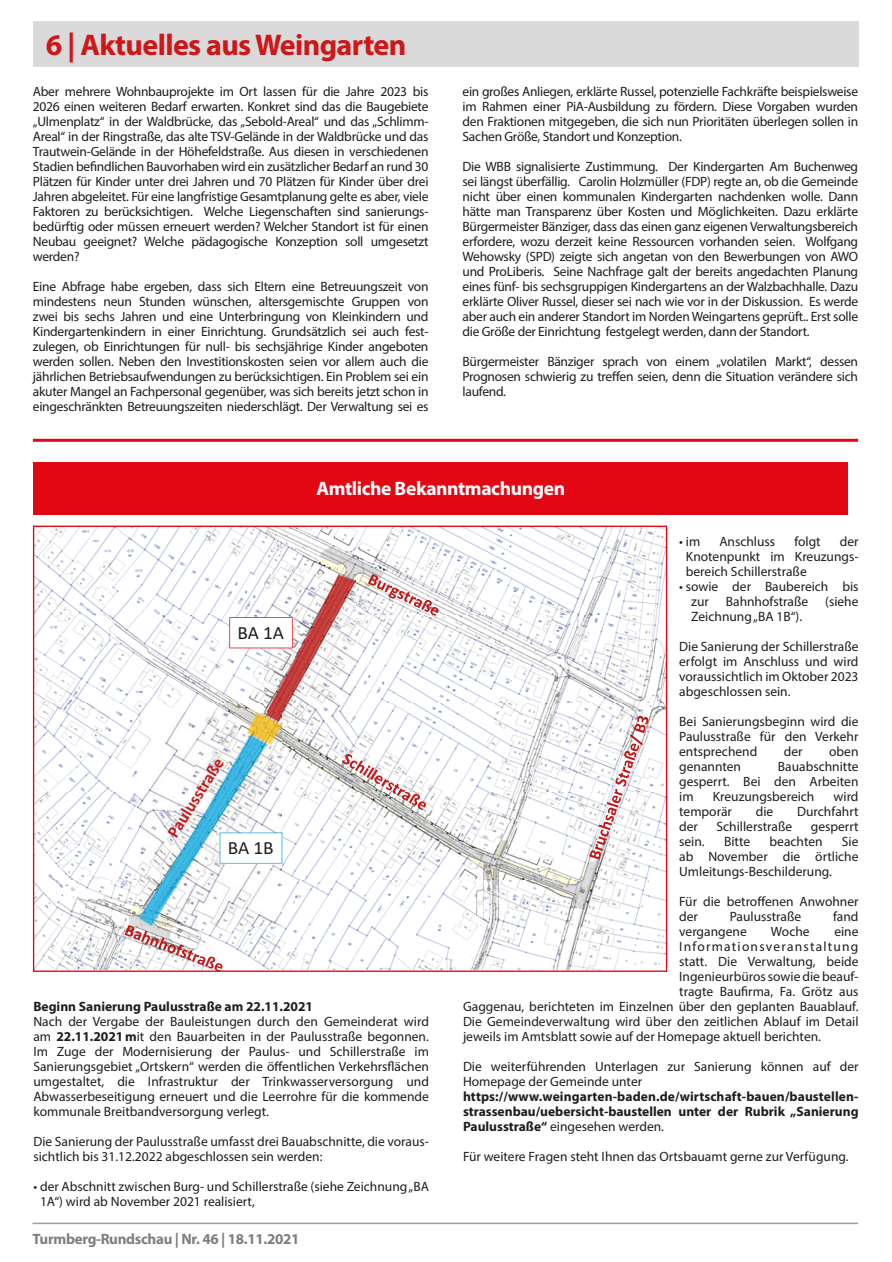
<style>
.page{position:relative;width:892px;height:1262px;background:#fff}
.page>*{position:absolute;margin:0;border:0;box-sizing:border-box;transform-origin:0 0}
.t1{font:700 30px "Myriad Pro";letter-spacing:-.02em;color:#cd1719}
.t2{font:700 19.5px "Myriad Pro";letter-spacing:-.02em;color:#fff}
.t3{font:18.75px "Calibri";letter-spacing:-.005em;color:#1d1d1b}
.t4{font:700 15px "Myriad Pro";letter-spacing:-.02em;color:#7e7e7d}
._03_01_-_Lauftext_No{font:13.5px/15px "Myriad Pro";color:#1d1d1b;text-align:justify}
._03_01_-_Lauftext_No-2{font:700 13.5px/15px "Myriad Pro";color:#1d1d1b;text-align:justify}
._03_01_-_Lauftext_No-3{font:13.5px "Myriad Pro";letter-spacing:.09em;color:#1d1d1b}
.s1{font-weight:700}
.s2{font-weight:400}
</style>
<div class="page">
<hr style="left:32px;top:1222px;width:826px;height:2px;background:#9d9d9c">
<div style="left:33px;top:21px;width:825px;height:46px;background:#dadada"></div>
<div style="left:33px;top:462px;width:815px;height:52px;background:#e30613"></div>
<img style="left:35px;top:528px;width:630px;height:441px">
<img style="left:265px;top:575px;width:91px;height:148px">
<svg style="left:342px;top:754px;width:84px;height:56px"></svg>
<svg style="left:125px;top:925px;width:97px;height:45px"></svg>
<svg style="left:368px;top:574px;width:70px;height:42px"></svg>
<svg style="left:589px;top:716px;width:59px;height:143px"></svg>
<img style="left:139px;top:713px;width:142px;height:213px">
<svg style="left:229px;top:617px;width:64px;height:31px"></svg>
<img style="left:168px;top:760px;width:114px;height:104px">
<hr style="left:33px;top:439px;width:825px;height:3px;background:#e30613">
<p class="t1" style="left:46px;top:26px;width:362px">6 | Aktuelles aus Weingarten</p>
<p class="_03_01_-_Lauftext_No" style="left:33px;top:84px;width:397px">Aber mehrere Wohnbauprojekte im Ort lassen für die Jahre 2023 bis 2026 einen weiteren Bedarf erwarten. Konkret sind das die Baugebiete „Ulmenplatz“ in der Waldbrücke, das „Sebold-Areal“ und das „Schlimm-Areal“ in der Ringstraße, das alte TSV-Gelände in der Waldbrücke und das Trautwein-Gelände in der Höhefeldstraße. Aus diesen in verschiedenen Stadien befindlichen Bauvorhaben wird ein zusätzlicher Bedarf an rund 30<br>Plätzen für Kinder unter drei Jahren und 70 Plätzen für Kinder über drei Jahren abgeleitet. Für eine langfristige Gesamtplanung gelte es aber, viele Faktoren zu berücksichtigen. Welche Liegenschaften sind sanierungs&shy;bedürftig oder müssen erneuert werden? Welcher Standort ist für einen Neubau geeignet? Welche pädagogische Konzeption soll umgesetzt werden?</p>
<p class="_03_01_-_Lauftext_No" style="left:33px;top:279px;width:397px">Eine Abfrage habe ergeben, dass sich Eltern eine Betreuungszeit von mindestens neun Stunden wünschen, altersgemischte Gruppen von zwei bis sechs Jahren und eine Unterbringung von Kleinkindern und Kindergartenkindern in einer Einrichtung. Grundsätzlich sei auch fest&shy;zulegen, ob Einrichtungen für null- bis sechsjährige Kinder angeboten werden sollen. Neben den Investitionskosten seien vor allem auch die jährlichen Betriebsaufwendungen zu berücksichtigen. Ein Problem sei ein akuter Mangel an Fachpersonal gegenüber, was sich bereits jetzt schon in eingeschränkten Betreuungszeiten niederschlägt. Der Verwaltung sei es</p>
<p class="_03_01_-_Lauftext_No" style="left:462px;top:84px;width:397px">ein großes Anliegen, erklärte Russel, potenzielle Fachkräfte beispielsweise im Rahmen einer PiA-Ausbildung zu fördern. Diese Vorgaben wurden den Fraktionen mitgegeben, die sich nun Prioritäten überlegen sollen in Sachen Größe, Standort und Konzeption.</p>
<p class="_03_01_-_Lauftext_No" style="left:462px;top:159px;width:397px">Die WBB signalisierte Zustimmung. Der Kindergarten Am Buchenweg sei längst überfällig. Carolin Holzmüller (FDP) regte an, ob die Gemeinde nicht über einen kommunalen Kindergarten nachdenken wolle. Dann hätte man Transparenz über Kosten und Möglichkeiten. Dazu erklärte Bürgermeister Bänziger, dass das einen ganz eigenen Verwaltungsbereich erfordere, wozu derzeit keine Ressourcen vorhanden seien. Wolfgang Wehowsky (SPD) zeigte sich angetan von den Bewerbungen von AWO und ProLiberis. Seine Nachfrage galt der bereits angedachten Planung eines fünf- bis sechsgruppigen Kindergartens an der Walzbachhalle. Dazu erklärte Oliver Russel, dieser sei nach wie vor in der Diskussion. Es werde aber auch ein anderer Standort im Norden Weingartens geprüft.. Erst solle die Größe der Einrichtung festgelegt werden, dann der Standort.</p>
<p class="_03_01_-_Lauftext_No" style="left:462px;top:354px;width:397px">Bürgermeister Bänziger sprach von einem „volatilen Markt“, dessen Prognosen schwierig zu treffen seien, denn die Situation verändere sich laufend.</p>
<p class="t2" style="left:316px;top:476px;width:250px">Amtliche Bekanntmachungen</p>
<p class="t3" style="left:237px;top:620px;width:48px">BA 1A</p>
<p class="_03_01_-_Lauftext_No" style="left:679px;top:534px;width:23px">• im</p>
<p class="_03_01_-_Lauftext_No" style="left:719px;top:534px;width:57px">Anschluss</p>
<p class="_03_01_-_Lauftext_No" style="left:794px;top:534px;width:28px">folgt</p>
<p class="_03_01_-_Lauftext_No" style="left:686px;top:534px;width:174px;text-indent:154px">der Knotenpunkt im Kreuzungs&shy;bereich Schillerstraße</p>
<p class="_03_01_-_Lauftext_No" style="left:691px;top:579px;width:169px;text-indent:-12px">• sowie der Baubereich bis zur</p>
<p class="_03_01_-_Lauftext_No" style="left:726px;top:594px;width:84px">Bahnhofstraße</p>
<p class="_03_01_-_Lauftext_No" style="left:825px;top:594px;width:35px">(siehe</p>
<p class="_03_01_-_Lauftext_No" style="left:691px;top:609px;width:112px">Zeichnung „BA 1B“).</p>
<p class="_03_01_-_Lauftext_No" style="left:679px;top:639px;width:181px">Die Sanierung der Schillerstraße erfolgt im Anschluss und wird voraussichtlich im Oktober 2023 abgeschlossen sein.</p>
<p class="_03_01_-_Lauftext_No" style="left:679px;top:714px;width:181px">Bei Sanierungsbeginn wird die Paulusstraße für den Verkehr entsprechend</p>
<p class="_03_01_-_Lauftext_No" style="left:784px;top:744px;width:20px">der</p>
<p class="_03_01_-_Lauftext_No" style="left:829px;top:744px;width:31px">oben</p>
<p class="t3" style="left:228px;top:835px;width:48px">BA 1B</p>
<p class="_03_01_-_Lauftext_No-2" style="left:33px;top:999px;width:281px">Beginn Sanierung Paulusstraße am 22.11.2021</p>
<p class="_03_01_-_Lauftext_No" style="left:33px;top:1014px;width:397px">Nach der Vergabe der Bauleistungen durch den Gemeinderat wird am <span class="s1">22.11.2021m</span>it den Bauarbeiten in der Paulusstraße begonnen.<br>Im Zuge der Modernisierung der Paulus- und Schillerstraße im Sanierungsgebiet „Ortskern“ werden die öffentlichen Verkehrsflächen umgestaltet, die Infrastruktur der Trinkwasserversorgung und Abwasserbeseitigung erneuert und die Leerrohre für die kommende kommunale Breitbandversorgung verlegt.</p>
<p class="_03_01_-_Lauftext_No" style="left:33px;top:1134px;width:397px">Die Sanierung der Paulusstraße umfasst drei Bauabschnitte, die voraus&shy;sichtlich bis 31.12.2022 abgeschlossen sein werden:</p>
<p class="_03_01_-_Lauftext_No" style="left:40px;top:1179px;width:390px;text-indent:-7px">• der Abschnitt zwischen Burg- und Schillerstraße (siehe Zeichnung „BA<br>1A“) wird ab November 2021 realisiert,</p>
<p class="t4" style="left:32px;top:1229px;width:268px">Turmberg-Rundschau | Nr. 46 | 18.11.2021</p>
<p class="_03_01_-_Lauftext_No" style="left:679px;top:759px;width:181px;text-indent:99px">Bauabschnitte gesperrt. Bei den Arbeiten im</p>
<p class="_03_01_-_Lauftext_No" style="left:679px;top:759px;width:63px">genannten</p>
<p class="_03_01_-_Lauftext_No" style="left:712px;top:789px;width:103px">Kreuzungsbereich</p>
<p class="_03_01_-_Lauftext_No" style="left:833px;top:789px;width:26px">wird</p>
<p class="_03_01_-_Lauftext_No" style="left:679px;top:804px;width:54px">temporär</p>
<p class="_03_01_-_Lauftext_No" style="left:755px;top:804px;width:19px">die</p>
<p class="_03_01_-_Lauftext_No" style="left:797px;top:804px;width:63px">Durchfahrt</p>
<p class="_03_01_-_Lauftext_No" style="left:679px;top:819px;width:20px">der</p>
<p class="_03_01_-_Lauftext_No" style="left:716px;top:819px;width:77px">Schillerstraße</p>
<p class="_03_01_-_Lauftext_No" style="left:810px;top:819px;width:49px">gesperrt</p>
<p class="_03_01_-_Lauftext_No" style="left:679px;top:834px;width:27px">sein.</p>
<p class="_03_01_-_Lauftext_No" style="left:724px;top:834px;width:28px">Bitte</p>
<p class="_03_01_-_Lauftext_No" style="left:769px;top:834px;width:55px">beachten</p>
<p class="_03_01_-_Lauftext_No" style="left:679px;top:834px;width:181px;text-indent:163px">Sie ab November die örtliche Umleitungs-Beschilderung.</p>
<p class="_03_01_-_Lauftext_No" style="left:679px;top:894px;width:181px">Für die betroffenen Anwohner der</p>
<p class="_03_01_-_Lauftext_No" style="left:729px;top:909px;width:73px">Paulusstraße</p>
<p class="_03_01_-_Lauftext_No" style="left:833px;top:909px;width:27px">fand</p>
<p class="_03_01_-_Lauftext_No" style="left:679px;top:924px;width:69px">vergangene</p>
<p class="_03_01_-_Lauftext_No" style="left:771px;top:924px;width:40px">Woche</p>
<p class="_03_01_-_Lauftext_No" style="left:834px;top:924px;width:26px">eine</p>
<p class="_03_01_-_Lauftext_No-3" style="left:679px;top:938px;width:181px">Informationsveranstaltung</p>
<p class="_03_01_-_Lauftext_No" style="left:679px;top:954px;width:181px">statt. Die Verwaltung, beide</p>
<p class="_03_01_-_Lauftext_No" style="left:679px;top:969px;width:181px">Ingenieurbüros sowie die beauf-</p>
<p class="_03_01_-_Lauftext_No" style="left:679px;top:984px;width:181px">tragte Baufirma, Fa. Grötz aus</p>
<p class="_03_01_-_Lauftext_No" style="left:463px;top:999px;width:397px">Gaggenau, berichteten im Einzelnen über den geplanten Bauablauf.</p>
<p class="_03_01_-_Lauftext_No" style="left:463px;top:1014px;width:397px">Die Gemeindeverwaltung wird über den zeitlichen Ablauf im Detail</p>
<p class="_03_01_-_Lauftext_No" style="left:463px;top:1029px;width:359px">jeweils im Amtsblatt sowie auf der Homepage aktuell berichten.</p>
<p class="_03_01_-_Lauftext_No" style="left:463px;top:1059px;width:397px">Die weiterführenden Unterlagen zur Sanierung können auf der<br>Homepage der Gemeinde unter</p>
<p class="_03_01_-_Lauftext_No-2" style="left:463px;top:1089px;width:397px">https://www.weingarten-baden.de/wirtschaft-bauen/baustellen&shy;strassenbau/uebersicht-baustellen unter der Rubrik „Sanierung Paulusstraße“ <span class="s2">eingesehen werden.</span></p>
<p class="_03_01_-_Lauftext_No" style="left:463px;top:1149px;width:387px">Für weitere Fragen steht Ihnen das Ortsbauamt gerne zur Verfügung.</p>
</div>
